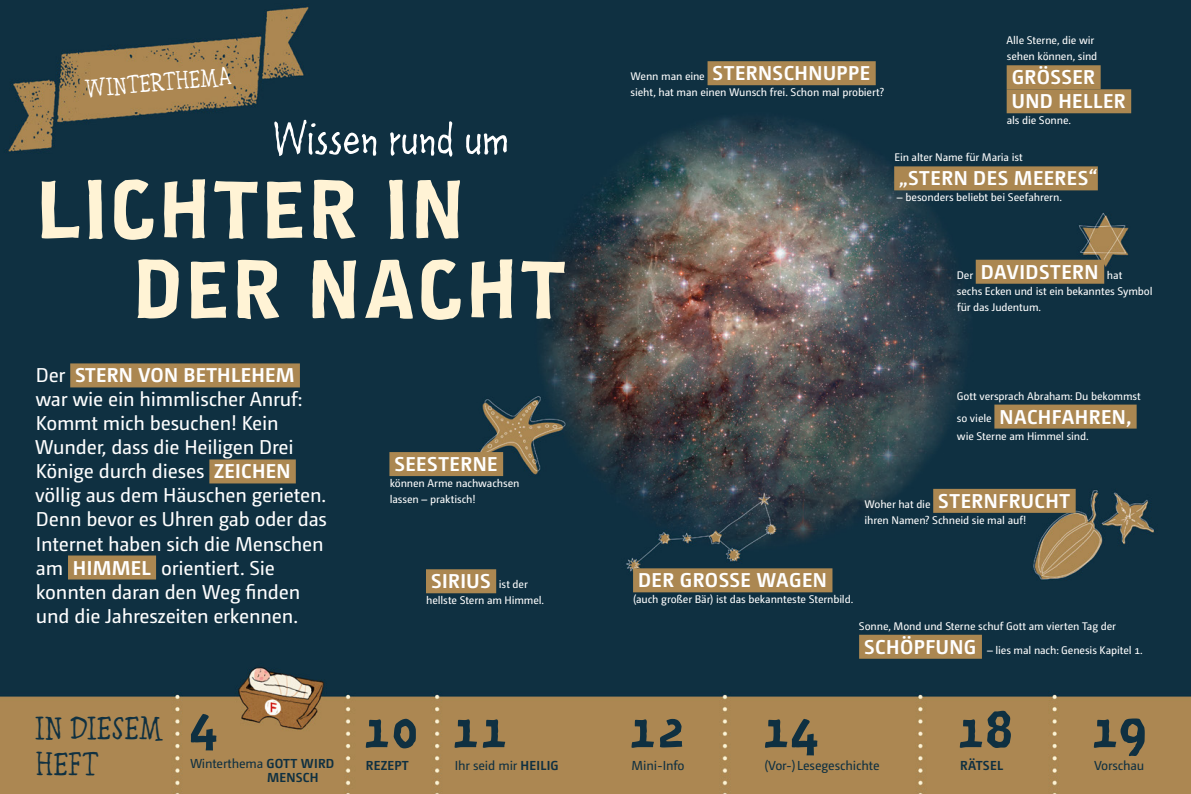
<style>
.page{position:relative;width:1191px;height:794px;background:#fff}
.page>*{position:absolute;margin:0;border:0;box-sizing:border-box;transform-origin:0 0}
.t1{font:78.4px/80px "Naima";letter-spacing:.005em;color:#fff3d5}
.t2{font:50.8px "Naima";color:#0f3041}
.t3{font:30px/36px "Linserif";letter-spacing:.06em;color:#0f3041}
.t4{font:23px "Linserif";color:#fff}
.t5{font:20px/24px "Camingo Dos Pro";letter-spacing:-.01em;color:#fff}
.t6{font:700 20px/24px "Camingo Dos Pro";letter-spacing:.02em;color:#fff}
.t7{font:13px "Camingo Dos Pro";letter-spacing:-.01em;color:#0f3041}
.t8{font:700 13px/14px "Camingo Dos Pro";letter-spacing:.015em;color:#0f3041}
.t9{font:11px/16px "Camingo Dos Pro";letter-spacing:-.01em;color:#fff}
.s1{font-weight:400;font-size:11px}
.s2{font-weight:700}
.s3{font-weight:400}
.s4{font-weight:700;font-size:20px}
</style>
<div class="page">
<img style="left:0;top:0;width:1191px;height:794px">
<svg style="left:274px;top:120px;width:233px;height:37px;background:#405a68"></svg>
<div style="left:70px;top:363px;width:230px;height:24px;background:#ab8751"></div>
<div style="left:209px;top:459px;width:87px;height:24px;background:#ab8751"></div>
<div style="left:68px;top:555px;width:88px;height:24px;background:#ab8751"></div>
<div style="left:707px;top:61px;width:168px;height:24px;background:#ab8751"></div>
<div style="left:633px;top:568px;width:199px;height:24px;background:#ab8751"></div>
<div style="left:859px;top:635px;width:123px;height:24px;background:#ab8751"></div>
<div style="left:894px;top:166px;width:203px;height:24px;background:#ab8751"></div>
<div style="left:975px;top:260px;width:129px;height:24px;background:#ab8751"></div>
<div style="left:389px;top:452px;width:114px;height:24px;background:#ab8751"></div>
<div style="left:994px;top:404px;width:142px;height:24px;background:#ab8751"></div>
<div style="left:933px;top:489px;width:142px;height:24px;background:#ab8751"></div>
<div style="left:1006px;top:65px;width:94px;height:24px;background:#ab8751"></div>
<div style="left:1006px;top:89px;width:125px;height:24px;background:#ab8751"></div>
<div style="left:426px;top:569px;width:70px;height:24px;background:#ab8751"></div>
<h3 class="t4" style="left:85px;top:73px;width:147px;rotate:-5deg">WINTERTHEMA</h3>
<h3 class="t6" style="left:630px;top:61px;width:241px"><span class="s1">Wenn man eine</span> STERNSCHNUPPE</h3>
<p class="t9" style="left:630px;top:84px;width:255px">sieht, hat man einen Wunsch frei. Schon mal probiert?</p>
<h1 class="t1" style="left:133px;top:169px;width:434px;text-indent:-97px">LICHTER IN<br>DER NACHT</h1>
<p class="t9" style="left:1006px;top:32px;width:92px">Alle Sterne, die wir sehen können, sind</p>
<h3 class="t6" style="left:1011px;top:65px;width:115px">GRÖSSER<br>UND HELLER</h3>
<p class="t9" style="left:1006px;top:112px;width:66px">als die Sonne.</p>
<p class="t9" style="left:894px;top:149px;width:130px">Ein alter Name für Maria ist</p>
<h3 class="t6" style="left:899px;top:166px;width:199px">„STERN DES MEERES“</h3>
<p class="t9" style="left:897px;top:189px;width:166px">– besonders beliebt bei Seefahrern.</p>
<h3 class="t6" style="left:956px;top:259px;width:167px"><span class="s1">Der</span> DAVIDSTERN <span class="s1">hat</span></h3>
<p class="t9" style="left:956px;top:283px;width:197px">sechs Ecken und ist ein bekanntes Symbol für das Judentum.</p>
<p class="t5" style="left:35px;top:363px;width:293px">Der <span class="s2">STERN VON BETHLEHEM </span>war wie ein himmlischer Anruf:<br>Kommt mich besuchen! Kein<br>Wunder, dass die Heiligen Drei<br>Könige durch dieses <span class="s2">ZEICHEN </span>völlig aus dem Häuschen gerieten.<br>Denn bevor es Uhren gab oder das<br>Internet haben sich die Menschen am <span class="s2">HIMMEL</span> orientiert. Sie konnten daran den Weg finden und die Jahreszeiten erkennen.</p>
<h3 class="t6" style="left:394px;top:452px;width:104px">SEESTERNE</h3>
<p class="t9" style="left:390px;top:475px;width:131px">können Arme nachwachsen lassen – praktisch!</p>
<h3 class="t6" style="left:431px;top:569px;width:98px">SIRIUS <span class="s1">ist der</span></h3>
<p class="t9" style="left:426px;top:592px;width:119px">hellste Stern am Himmel.</p>
<h3 class="t3" style="left:36px;top:709px;width:128px">IN DIESEM<br>HEFT</h3>
<h2 class="t2" style="left:189px;top:692px;width:30px">4</h2>
<p class="t8" style="left:267px;top:756px;width:69px;text-indent:-77px"><span class="s3">Winterthema</span> GOTT WIRD<br>MENSCH</p>
<h2 class="t2" style="left:363px;top:697px;width:58px">10</h2>
<p class="t8" style="left:366px;top:758px;width:44px">REZEPT</p>
<h2 class="t2" style="left:451px;top:697px;width:58px">11</h2>
<p class="t7" style="left:455px;top:758px;width:105px">Ihr seid mir <span class="s2">HEILIG</span></p>
<p class="t9" style="left:956px;top:388px;width:186px">Gott versprach Abraham: Du bekommst</p>
<h3 class="t6" style="left:956px;top:404px;width:176px"><span class="s1">so viele</span> NACHFAHREN,</h3>
<p class="t9" style="left:957px;top:428px;width:133px">wie Sterne am Himmel sind.</p>
<p class="t9" style="left:864px;top:496px;width:207px">Woher hat die <span class="s4">STERNFRUCHT </span>ihren Namen? Schneid sie mal auf!</p>
<h3 class="t6" style="left:638px;top:568px;width:190px">DER GROSSE WAGEN</h3>
<p class="t9" style="left:633px;top:591px;width:222px">(auch großer Bär) ist das bekannteste Sternbild.</p>
<h2 class="t2" style="left:628px;top:697px;width:58px">12</h2>
<p class="t7" style="left:631px;top:758px;width:54px">Mini-Info</p>
<h2 class="t2" style="left:762px;top:697px;width:58px">14</h2>
<p class="t9" style="left:864px;top:614px;width:280px;line-height:24px;text-indent:-5px">Sonne, Mond und Sterne schuf Gott am vierten Tag der<br><span class="s4">SCHÖPFUNG</span> – lies mal nach: Genesis Kapitel 1.</p>
<h2 class="t2" style="left:956px;top:697px;width:58px">18</h2>
<h2 class="t2" style="left:1090px;top:697px;width:58px">19</h2>
<p class="t7" style="left:764px;top:758px;width:117px">(Vor-)Lesegeschichte</p>
<p class="t8" style="left:960px;top:758px;width:44px">RÄTSEL</p>
<p class="t7" style="left:1094px;top:758px;width:52px">Vorschau</p>
</div>
